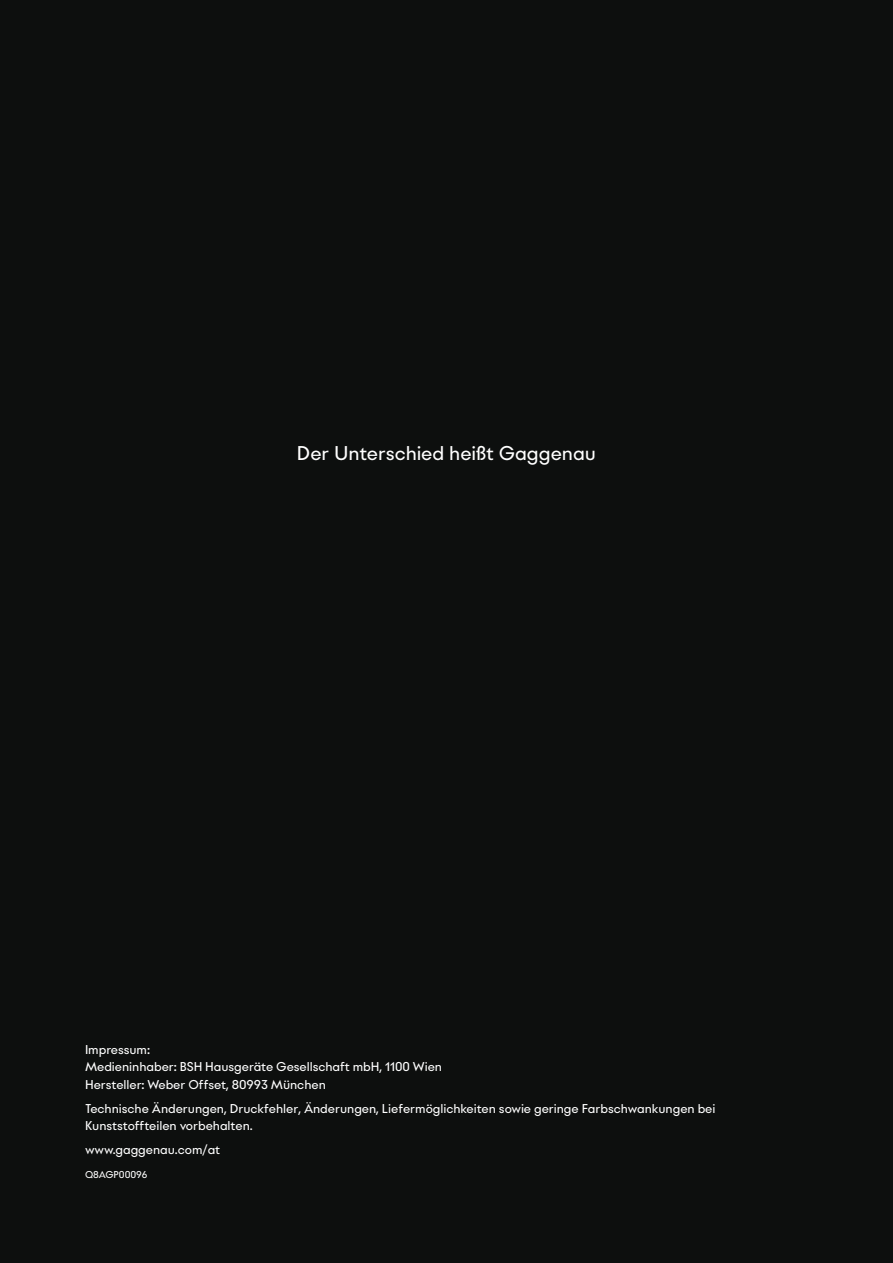
<style>
.page{position:relative;width:893px;height:1263px;background:#0d0f0e}
.page>*{position:absolute;margin:0;border:0;box-sizing:border-box;transform-origin:0 0}
.t1{font:21px "Gaggenau Text";letter-spacing:-.005em;color:#fff}
.t2{font:13.5px/17.2px "Gaggenau Text";letter-spacing:-.005em;color:#fff}
.t3{font:10.5px "Gaggenau Text";letter-spacing:-.005em;color:#fff}
</style>
<div class="page">
<h1 class="t1" style="left:297px;top:442px;width:301px">Der Unterschied heißt Gaggenau</h1>
<p class="t2" style="left:85px;top:1041px;width:359px">Impressum:<br>Medieninhaber: BSH Hausgeräte Gesellschaft mbH, 1100 Wien<br>Hersteller: Weber Offset, 80993 München</p>
<p class="t2" style="left:85px;top:1100px;width:632px">Technische Änderungen, Druckfehler, Änderungen, Liefermöglichkeiten sowie geringe Farbschwankungen bei<br>Kunststoffteilen vorbehalten.</p>
<p class="t2" style="left:85px;top:1141px;width:137px">www.gaggenau.com/at</p>
<p class="t3" style="left:85px;top:1169px;width:64px">Q8AGP00096</p>
</div>
